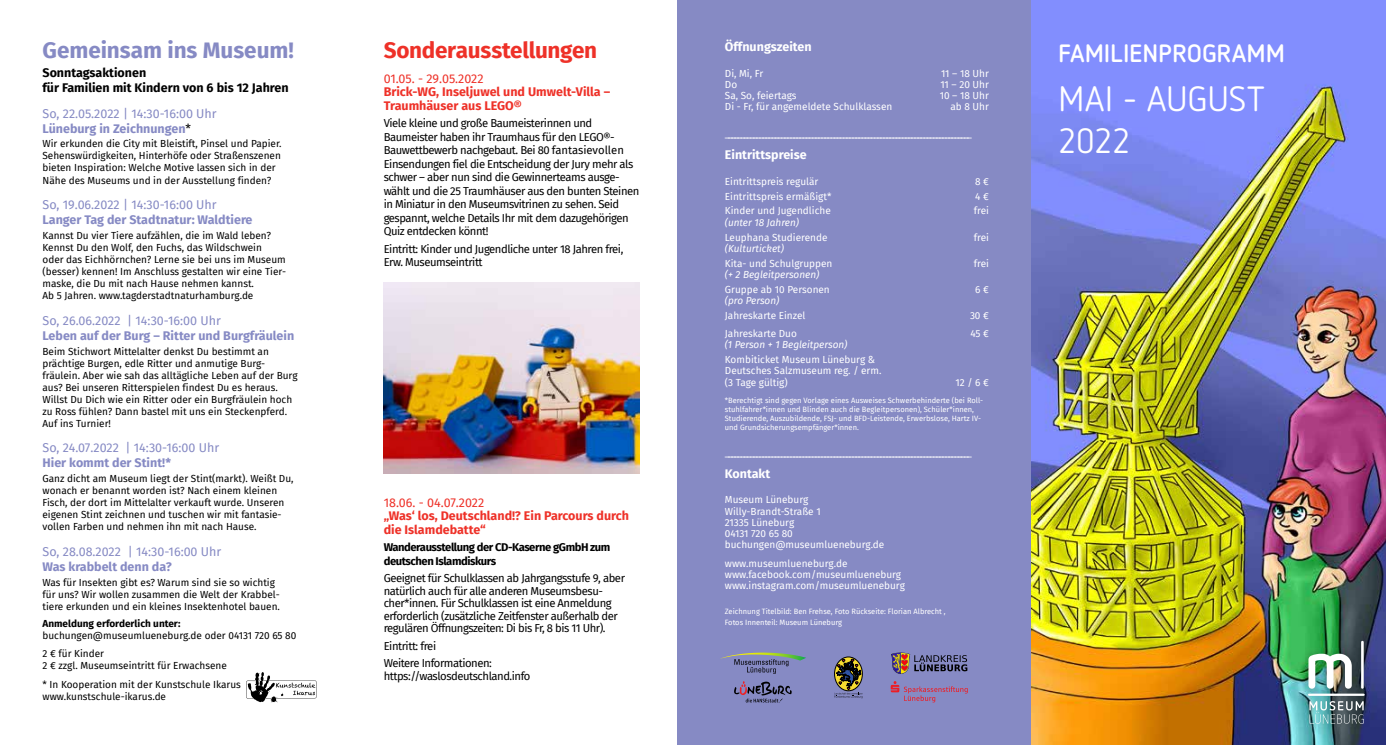
<style>
.page{position:relative;width:1386px;height:745px;background:#fff}
.page>*{position:absolute;margin:0;border:0;box-sizing:border-box;transform-origin:0 0}
.t1{font:35px/42px "Netto Offc W01";letter-spacing:-.01em;color:#fff}
.t2{font:700 25px "Netto Offc W01";letter-spacing:-.005em;color:#fff}
.t3{font:700 22.5px "Fira Sans";color:#868ac4}
.t4{font:700 22.5px "Fira Sans";letter-spacing:-.015em;color:#ee3128}
.t5{font:12.5px/15px "Fira Sans";color:#868ac4}
.t6{font:700 12.5px/13.8px "Fira Sans";color:#ee3128}
.t7{font:700 12.5px "Fira Sans";color:#868ac4}
.t8{font:700 12.5px/15px "Fira Sans";color:#000}
.t9{font:700 12.5px "Fira Sans";color:#fff}
.t10{font:12.5px "Fira Sans";color:#ee3128}
.t11{font:11.25px/13.5px "Fira Sans";letter-spacing:-.04em;color:#000}
.t12{font:700 11.25px/13.5px "Fira Sans";letter-spacing:-.04em;color:#000}
.t13{font:10px/12px "Fira Sans";color:#000}
.t14{font:10px/11.2px "Fira Sans";color:#fff}
.t15{font:italic 10px "Fira Sans";color:#fff}
.t16{font:700 10px "Fira Sans";color:#000}
.t17{font:7.5px/8.8px "Fira Sans";color:#fff}
.s1{font-weight:700}
.s2{color:#000}
</style>
<div class="page">
<div style="left:677px;top:0;width:708px;height:744px;background:#868ac4"></div>
<img style="left:1031px;top:0;width:354px;height:744px">
<div style="left:1300px;top:633px;width:71px;height:97px;background:#000;opacity:.25"></div>
<img style="left:1307px;top:640px;width:57px;height:83px">
<div style="left:834px;top:656px;width:28px;height:34px;border:1px solid #000;border-radius:50%"></div>
<svg style="left:834px;top:658px;width:28px;height:39px"></svg>
<svg style="left:720px;top:652px;width:86px;height:21px"></svg>
<svg style="left:734px;top:681px;width:57px;height:21px"></svg>
<svg style="left:891px;top:652px;width:76px;height:21px"></svg>
<svg style="left:890px;top:681px;width:77px;height:21px"></svg>
<svg style="left:246px;top:672px;width:70px;height:30px"></svg>
<img style="left:383px;top:282px;width:257px;height:191px">
<h3 class="t3" style="left:43px;top:31px;width:253px">Gemeinsam ins Museum!</h3>
<p class="t8" style="left:43px;top:64px;width:248px">Sonntagsaktionen<br>für Familien mit Kindern von 6 bis 12 Jahren</p>
<p class="t5" style="left:43px;top:105px;width:176px">So, 22.05.2022 | 14:30-16:00 Uhr<br><span class="s1">Lüneburg in Zeichnungen</span><span class="s2">*</span></p>
<p class="t13" style="left:43px;top:138px;width:240px">Wir erkunden die City mit Bleistift, Pinsel und Papier.<br>Sehenswürdigkeiten, Hinterhöfe oder Straßenszenen bieten Inspiration: Welche Motive lassen sich in der Nähe des Museums und in der Ausstellung finden?</p>
<p class="t5" style="left:43px;top:197px;width:176px">So, 19.06.2022 | 14:30-16:00 Uhr</p>
<p class="t7" style="left:43px;top:209px;width:211px">Langer Tag der Stadtnatur: Waldtiere</p>
<p class="t13" style="left:43px;top:229px;width:245px">Kannst Du vier Tiere aufzählen, die im Wald leben?<br>Kennst Du den Wolf, den Fuchs, das Wildschwein<br>oder das Eichhörnchen? Lerne sie bei uns im Museum (besser) kennen! Im Anschluss gestalten wir eine Tier&shy;maske, die Du mit nach Hause nehmen kannst.<br>Ab 5 Jahren. www.tagderstadtnaturhamburg.de</p>
<p class="t5" style="left:43px;top:312px;width:180px">So, 26.06.2022 | 14:30-16:00 Uhr</p>
<p class="t7" style="left:43px;top:324px;width:253px">Leben auf der Burg – Ritter und Burgfräulein</p>
<p class="t13" style="left:43px;top:344px;width:256px">Beim Stichwort Mittelalter denkst Du bestimmt an prächtige Burgen, edle Ritter und anmutige Burg&shy;fräulein. Aber wie sah das alltägliche Leben auf der Burg aus? Bei unseren Ritterspielen findest Du es heraus.<br>Willst Du Dich wie ein Ritter oder ein Burgfräulein hoch zu Ross fühlen? Dann bastel mit uns ein Steckenpferd.<br>Auf ins Turnier!</p>
<p class="t5" style="left:43px;top:440px;width:178px">So, 24.07.2022 | 14:30-16:00 Uhr</p>
<p class="t7" style="left:43px;top:452px;width:130px">Hier kommt der Stint!*</p>
<p class="t13" style="left:43px;top:472px;width:253px">Ganz dicht am Museum liegt der Stint(markt). Weißt Du, wonach er benannt worden ist? Nach einem kleinen Fisch, der dort im Mittelalter verkauft wurde. Unseren eigenen Stint zeichnen und tuschen wir mit fantasie&shy;vollen Farben und nehmen ihn mit nach Hause.</p>
<p class="t5" style="left:43px;top:543px;width:180px">So, 28.08.2022 | 14:30-16:00 Uhr</p>
<p class="t7" style="left:43px;top:555px;width:131px">Was krabbelt denn da?</p>
<p class="t13" style="left:43px;top:575px;width:239px">Was für Insekten gibt es? Warum sind sie so wichtig für uns? Wir wollen zusammen die Welt der Krabbel&shy;tiere erkunden und ein kleines Insektenhotel bauen.</p>
<p class="t16" style="left:43px;top:615px;width:139px">Anmeldung erforderlich unter:</p>
<p class="t13" style="left:43px;top:626px;width:255px;line-height:17.5px">buchungen@museumlueneburg.de oder 04131 720 65 80<br>2 € für Kinder</p>
<p class="t13" style="left:43px;top:655px;width:200px;line-height:19.4px">2 € zzgl. Museumseintritt für Erwachsene<br>* In Kooperation mit der Kunstschule Ikarus</p>
<p class="t13" style="left:43px;top:690px;width:125px">www.kunstschule-ikarus.de</p>
<h3 class="t4" style="left:384px;top:31px;width:215px">Sonderausstellungen</h3>
<p class="t10" style="left:384px;top:69px;width:101px">01.05. - 29.05.2022</p>
<p class="t6" style="left:384px;top:84px;width:228px">Brick-WG, Inseljuwel und Umwelt-Villa –<br>Traumhäuser aus LEGO®</p>
<p class="t11" style="left:384px;top:116px;width:257px">Viele kleine und große Baumeisterinnen und Baumeister haben ihr Traumhaus für den LEGO®- Bauwettbewerb nachgebaut. Bei 80 fantasievollen Einsendungen fiel die Entscheidung der Jury mehr als schwer – aber nun sind die Gewinnerteams ausge&shy;wählt und die 25 Traumhäuser aus den bunten Steinen in Miniatur in den Museumsvitrinen zu sehen. Seid gespannt, welche Details Ihr mit dem dazugehörigen Quiz entdecken könnt!</p>
<p class="t11" style="left:384px;top:242px;width:241px">Eintritt: Kinder und Jugendliche unter 18 Jahren frei,<br>Erw. Museumseintritt</p>
<p class="t10" style="left:384px;top:492px;width:102px">18.06. - 04.07.2022</p>
<p class="t6" style="left:384px;top:508px;width:247px">„Was‘ los, Deutschland!? Ein Parcours durch die Islamdebatte“</p>
<p class="t12" style="left:384px;top:539px;width:228px">Wanderausstellung der CD-Kaserne gGmbH zum deutschen Islamdiskurs</p>
<p class="t11" style="left:384px;top:571px;width:243px;line-height:12.5px">Geeignet für Schulklassen ab Jahrgangsstufe 9, aber natürlich auch für alle anderen Museumsbesu&shy;cher*innen. Für Schulklassen ist eine Anmeldung erforderlich (zusätzliche Zeitfenster außerhalb der regulären Öffnungszeiten: Di bis Fr, 8 bis 11 Uhr).</p>
<p class="t11" style="left:384px;top:636px;width:110px;line-height:17.5px">Eintritt: frei<br>Weitere Informationen:</p>
<p class="t11" style="left:384px;top:668px;width:148px">https://waslosdeutschland.info</p>
<p class="t9" style="left:725px;top:36px;width:88px">Öffnungszeiten</p>
<p class="t14" style="left:725px;top:67px;width:40px">Di, Mi, Fr</p>
<p class="t14" style="left:941px;top:67px;width:49px">11 – 18 Uhr</p>
<p class="t14" style="left:725px;top:78px;width:14px">Do</p>
<p class="t14" style="left:940px;top:78px;width:50px">11 – 20 Uhr</p>
<p class="t14" style="left:725px;top:90px;width:73px">Sa, So, feiertags</p>
<p class="t14" style="left:939px;top:90px;width:51px">10 – 18 Uhr</p>
<p class="t14" style="left:725px;top:101px;width:169px">Di - Fr, für angemeldete Schulklassen</p>
<p class="t14" style="left:950px;top:101px;width:40px">ab 8 Uhr</p>
<p class="t14" style="left:725px;top:128px;width:249px">_______________________________________________________________________________</p>
<p class="t9" style="left:725px;top:144px;width:83px">Eintrittspreise</p>
<p class="t14" style="left:725px;top:175px;width:95px">Eintrittspreis regulär</p>
<p class="t14" style="left:975px;top:175px;width:15px">8 €</p>
<p class="t14" style="left:725px;top:190px;width:108px">Eintrittspreis ermäßigt*</p>
<p class="t14" style="left:975px;top:190px;width:15px">4 €</p>
<p class="t14" style="left:725px;top:205px;width:107px">Kinder und Jugendliche</p>
<p class="t14" style="left:973px;top:205px;width:17px">frei</p>
<p class="t15" style="left:725px;top:215px;width:76px">(unter 18 Jahren)</p>
<p class="t14" style="left:725px;top:231px;width:104px">Leuphana Studierende</p>
<p class="t14" style="left:973px;top:231px;width:17px">frei</p>
<p class="t15" style="left:725px;top:241px;width:61px">(Kulturticket)</p>
<p class="t14" style="left:725px;top:257px;width:109px">Kita- und Schulgruppen</p>
<p class="t14" style="left:973px;top:257px;width:17px">frei</p>
<p class="t15" style="left:725px;top:267px;width:96px">(+ 2 Begleitpersonen)</p>
<p class="t14" style="left:725px;top:283px;width:106px">Gruppe ab 10 Personen</p>
<p class="t14" style="left:975px;top:283px;width:15px">6 €</p>
<p class="t15" style="left:725px;top:293px;width:56px">(pro Person)</p>
<p class="t14" style="left:725px;top:309px;width:82px">Jahreskarte Einzel</p>
<p class="t14" style="left:970px;top:309px;width:20px">30 €</p>
<p class="t14" style="left:725px;top:327px;width:73px">Jahreskarte Duo</p>
<p class="t14" style="left:970px;top:327px;width:20px">45 €</p>
<p class="t15" style="left:725px;top:337px;width:124px">(1 Person + 1 Begleitperson)</p>
<p class="t14" style="left:725px;top:353px;width:158px">Kombiticket Museum Lüneburg &amp;<br>Deutsches Salzmuseum reg. / erm. (3 Tage gültig)</p>
<p class="t14" style="left:955px;top:376px;width:35px">12 / 6 €</p>
<p class="t17" style="left:725px;top:396px;width:259px">*Berechtigt sind gegen Vorlage eines Ausweises Schwerbehinderte (bei Roll&shy;stuhlfahrer*innen und Blinden auch die Begleitpersonen), Schüler*innen, Studierende, Auszubildende, FSJ- und BFD-Leistende, Erwerbslose, Hartz IV&shy;und Grundsicherungsempfänger*innen.</p>
<p class="t14" style="left:725px;top:446px;width:249px">_______________________________________________________________________________</p>
<p class="t9" style="left:725px;top:462px;width:47px">Kontakt</p>
<p class="t14" style="left:725px;top:493px;width:161px">Museum Lüneburg<br>Willy-Brandt-Straße 1<br>21335 Lüneburg<br>04131 720 65 80 buchungen@museumlueneburg.de</p>
<p class="t14" style="left:725px;top:557px;width:181px">www.museumlueneburg.de www.facebook.com/museumlueneburg www.instagram.com/museumlueneburg</p>
<p class="t17" style="left:725px;top:605px;width:222px;line-height:11.2px">Zeichnung Titelbild: Ben Frehse, Foto Rückseite: Florian Albrecht ,<br>Fotos Innenteil: Museum Lüneburg</p>
<h2 class="t2" style="left:1058px;top:37px;width:228px">FAMILIENPROGRAMM</h2>
<h1 class="t1" style="left:1058px;top:77px;width:208px">MAI - AUGUST<br>2022</h1>
</div>
